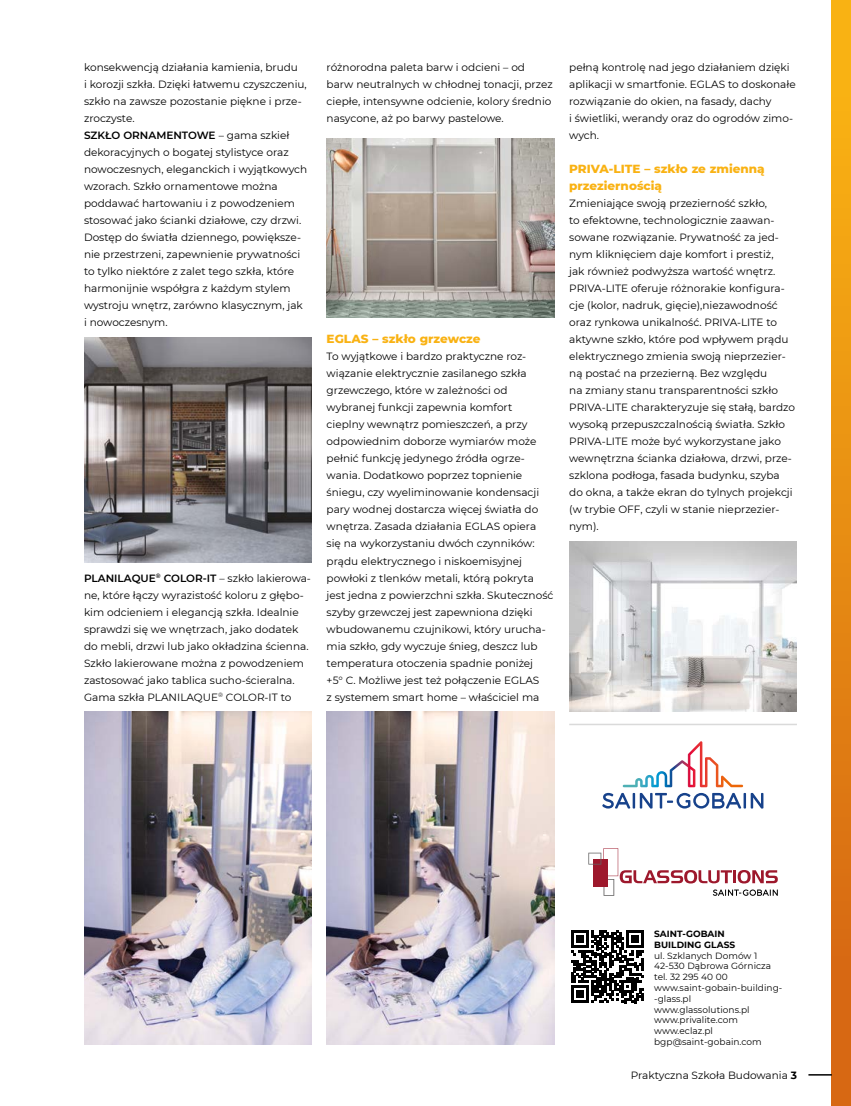
<style>
.page{position:relative;width:851px;height:1106px;background:#fff}
.page>*{position:absolute;margin:0;border:0;box-sizing:border-box;transform-origin:0 0}
.t1{font:800 12px/17px "Montserrat";color:#f9b213}
.t2{font:10.5px/17px "Montserrat";color:#000}
.t3{font:9px/10.8px "Montserrat";letter-spacing:.005em;color:#000}
.t4{font:700 9px/10.8px "Montserrat";letter-spacing:.005em;color:#000}
.s1{font-weight:600}
.s2{font-weight:700}
</style>
<div class="page">
<div style="left:831px;top:0;width:19px;height:1106px;background:linear-gradient(to bottom,#fbb713,#d36013)"></div>
<svg style="left:808px;top:1074px;width:23px;height:1px"></svg>
<img style="left:326px;top:138px;width:228px;height:179px">
<svg style="left:602px;top:793px;width:28px;height:15px"></svg>
<hr style="left:632px;top:793px;width:3px;height:15px;background:#17428b">
<svg style="left:639px;top:793px;width:102px;height:15px"></svg>
<hr style="left:743px;top:793px;width:3px;height:15px;background:#17428b">
<svg style="left:750px;top:793px;width:13px;height:15px"></svg>
<svg style="left:622px;top:741px;width:121px;height:46px"></svg>
<svg style="left:588px;top:848px;width:189px;height:47px"></svg>
<svg style="left:571px;top:930px;width:73px;height:73px"></svg>
<img style="left:84px;top:711px;width:228px;height:333px">
<img style="left:326px;top:711px;width:228px;height:333px">
<img style="left:569px;top:541px;width:227px;height:171px">
<img style="left:84px;top:337px;width:228px;height:225px">
<hr style="left:569px;top:723px;width:227px;height:2px;background:#dadada">
<p class="t2" style="left:84px;top:58px;width:225px">konsekwencją działania kamienia, brudu<br>i korozji szkła. Dzięki łatwemu czyszczeniu, szkło na zawsze pozostanie piękne i prze&shy;zroczyste.<br><span class="s1">SZKŁO ORNAMENTOWE</span> – gama szkieł dekoracyjnych o bogatej stylistyce oraz nowoczesnych, eleganckich i wyjątkowych wzorach. Szkło ornamentowe można poddawać hartowaniu i z powodzeniem stosować jako ścianki działowe, czy drzwi.<br>Dostęp do światła dziennego, powiększe&shy;nie przestrzeni, zapewnienie prywatności to tylko niektóre z zalet tego szkła, które harmonijnie współgra z każdym stylem wystroju wnętrz, zarówno klasycznym, jak i nowoczesnym.</p>
<p class="t2" style="left:84px;top:569px;width:228px"><span class="s1">PLANILAQUE</span><sup>®</sup> <span class="s1">COLOR-IT</span> – szkło lakierowa&shy;ne, które łączy wyrazistość koloru z głębo&shy;kim odcieniem i elegancją szkła. Idealnie sprawdzi się we wnętrzach, jako dodatek do mebli, drzwi lub jako okładzina ścienna.<br>Szkło lakierowane można z powodzeniem zastosować jako tablica sucho-ścieralna.<br>Gama szkła PLANILAQUE<sup>®</sup> COLOR-IT to</p>
<p class="t2" style="left:326px;top:58px;width:227px">różnorodna paleta barw i odcieni – od barw neutralnych w chłodnej tonacji, przez ciepłe, intensywne odcienie, kolory średnio nasycone, aż po barwy pastelowe.</p>
<p class="t1" style="left:326px;top:330px;width:155px">EGLAS – szkło grzewcze</p>
<p class="t2" style="left:326px;top:348px;width:228px">To wyjątkowe i bardzo praktyczne roz&shy;wiązanie elektrycznie zasilanego szkła grzewczego, które w zależności od wybranej funkcji zapewnia komfort<br>cieplny wewnątrz pomieszczeń, a przy odpowiednim doborze wymiarów może pełnić funkcję jedynego źródła ogrze&shy;wania. Dodatkowo poprzez topnienie śniegu, czy wyeliminowanie kondensacji pary wodnej dostarcza więcej światła do wnętrza. Zasada działania EGLAS opiera<br>się na wykorzystaniu dwóch czynników: prądu elektrycznego i niskoemisyjnej powłoki z tlenków metali, którą pokryta jest jedna z powierzchni szkła. Skuteczność szyby grzewczej jest zapewniona dzięki wbudowanemu czujnikowi, który urucha&shy;mia szkło, gdy wyczuje śnieg, deszcz lub temperatura otoczenia spadnie poniżej<br>+5° C. Możliwe jest też połączenie EGLAS<br>z systemem smart home – właściciel ma</p>
<p class="t2" style="left:569px;top:58px;width:228px">pełną kontrolę nad jego działaniem dzięki aplikacji w smartfonie. EGLAS to doskonałe rozwiązanie do okien, na fasady, dachy<br>i świetliki, werandy oraz do ogrodów zimo&shy;wych.</p>
<p class="t1" style="left:569px;top:160px;width:197px">PRIVA-LITE – szkło ze zmienną przeziernością</p>
<p class="t2" style="left:569px;top:194px;width:227px">Zmieniające swoją przezierność szkło,<br>to efektowne, technologicznie zaawan&shy;sowane rozwiązanie. Prywatność za jed&shy;nym kliknięciem daje komfort i prestiż,<br>jak również podwyższa wartość wnętrz.<br>PRIVA-LITE oferuje różnorakie konfigura&shy;cje (kolor, nadruk, gięcie),niezawodność oraz rynkowa unikalność. PRIVA-LITE to aktywne szkło, które pod wpływem prądu elektrycznego zmienia swoją nieprzezier&shy;ną postać na przezierną. Bez względu<br>na zmiany stanu transparentności szkło PRIVA-LITE charakteryzuje się stałą, bardzo wysoką przepuszczalnością światła. Szkło PRIVA-LITE może być wykorzystane jako wewnętrzna ścianka działowa, drzwi, prze&shy;szklona podłoga, fasada budynku, szyba do okna, a także ekran do tylnych projekcji (w trybie OFF, czyli w stanie nieprzezier&shy;nym).</p>
<p class="t4" style="left:654px;top:927px;width:83px">SAINT-GOBAIN<br>BUILDING GLASS</p>
<p class="t3" style="left:654px;top:949px;width:130px">ul. Szklanych Domów 1<br>42-530 Dąbrowa Górnicza tel. 32 295 40 00 www.saint-gobain-building--glass.pl www.glassolutions.pl www.privalite.com www.eclaz.pl bgp@saint-gobain.com</p>
<p class="t2" style="left:630px;top:1066px;width:168px">Praktyczna Szkoła Budowania <span class="s2">3</span></p>
</div>
